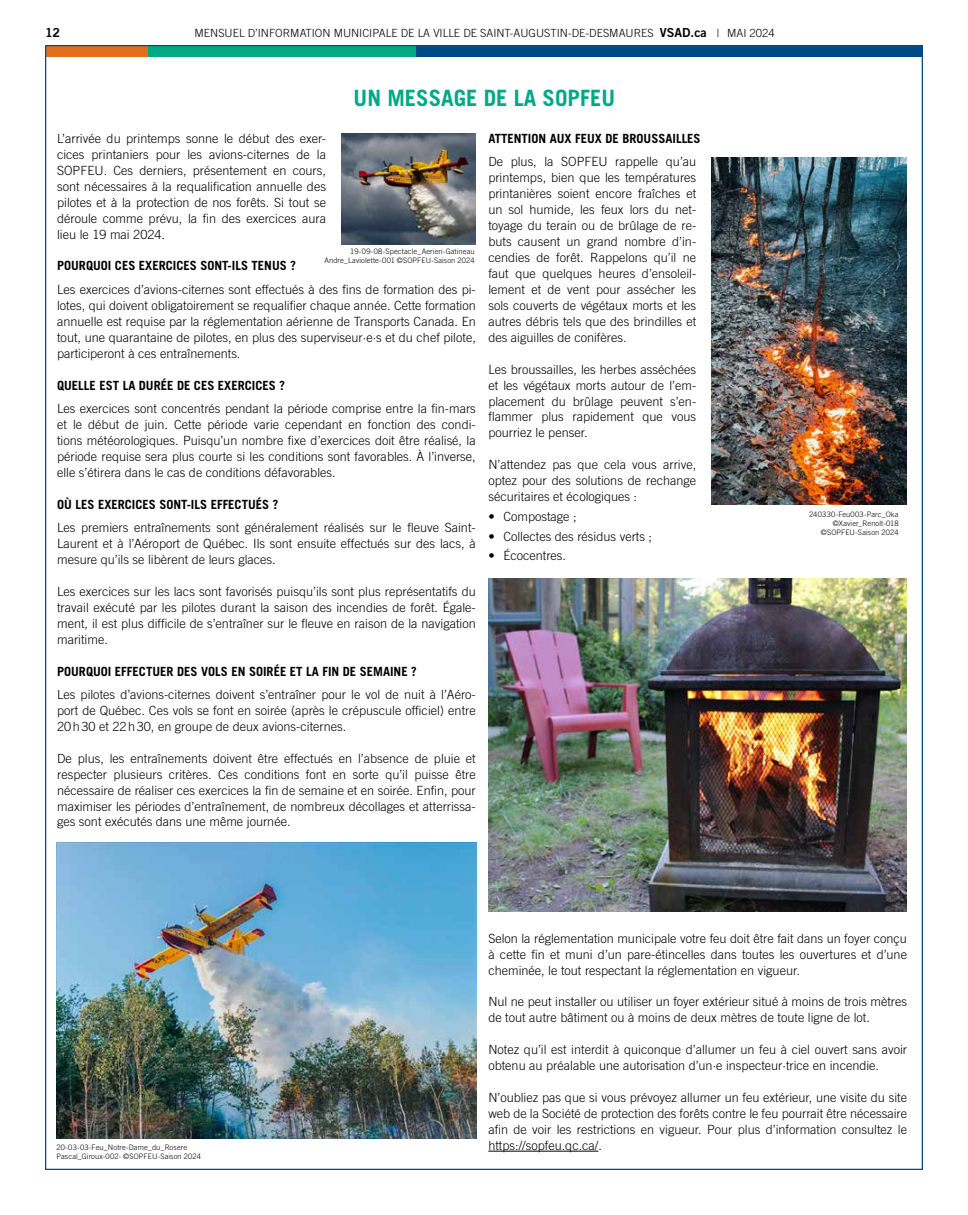
<style>
.page{position:relative;width:968px;height:1215px;background:#fff}
.page>*{position:absolute;margin:0;border:0;box-sizing:border-box;transform-origin:0 0}
.t1{font:700 22.5px "Trade Gothic";color:#00a886}
.t2{font:300 12.62px/15.9px "Trade Gothic";color:#000;text-align:justify}
.t3{font:700 12.62px "Trade Gothic";color:#000}
.t4{font:12.5px "Trade Gothic Bold Two";color:#000}
.t5{font:300 11.25px "Trade Gothic";color:#000}
.t6{font:300 7.5px/8.8px "Trade Gothic";letter-spacing:.015em;color:#000;text-align:right}
.s1{font-family:"Trade Gothic Bold Two";font-weight:400;font-size:12.5px}
</style>
<div class="page">
<hr style="left:488px;top:1151px;width:110px;height:1px;background:#000">
<img style="left:341px;top:133px;width:135px;height:111px">
<img style="left:488px;top:578px;width:418px;height:334px">
<img style="left:56px;top:843px;width:420px;height:295px">
<img style="left:711px;top:158px;width:195px;height:346px">
<div style="left:147px;top:46px;width:269px;height:11px;background:#00a886"></div>
<div style="left:416px;top:46px;width:506px;height:11px;background:#004a85"></div>
<div style="left:45px;top:46px;width:102px;height:11px;background:#e36f1d"></div>
<p class="t4" style="left:45px;top:25px;width:17px">12</p>
<p class="t5" style="left:195px;top:26px;width:581px">MENSUEL D’INFORMATION MUNICIPALE DE LA VILLE DE SAINT-AUGUSTIN-DE-DESMAURES <span class="s1">VSAD.ca</span> | MAI 2024</p>
<h1 class="t1" style="left:353px;top:85px;width:263px">UN MESSAGE DE LA SOPFEU</h1>
<p class="t2" style="left:57px;top:130px;width:270px">L’arrivée du printemps sonne le début des exer&shy;cices printaniers pour les avions-citernes de la SOPFEU. Ces derniers, présentement en cours, sont nécessaires à la requalification annuelle des pilotes et à la protection de nos forêts. Si tout se déroule comme prévu, la fin des exercices aura lieu le 19 mai 2024.</p>
<p class="t3" style="left:57px;top:258px;width:240px">POURQUOI CES EXERCICES SONT-ILS TENUS ?</p>
<p class="t2" style="left:57px;top:281px;width:420px">Les exercices d’avions-citernes sont effectués à des fins de formation des pi&shy;lotes, qui doivent obligatoirement se requalifier chaque année. Cette formation annuelle est requise par la réglementation aérienne de Transports Canada. En tout, une quarantaine de pilotes, en plus des superviseur·e·s et du chef pilote, participeront à ces entraînements.</p>
<p class="t3" style="left:57px;top:377px;width:229px">QUELLE EST LA DURÉE DE CES EXERCICES ?</p>
<p class="t2" style="left:57px;top:400px;width:420px">Les exercices sont concentrés pendant la période comprise entre la fin-mars et le début de juin. Cette période varie cependant en fonction des condi&shy;tions météorologiques. Puisqu’un nombre fixe d’exercices doit être réalisé, la période requise sera plus courte si les conditions sont favorables. À l’inverse, elle s’étirera dans le cas de conditions défavorables.</p>
<p class="t3" style="left:57px;top:496px;width:223px">OÙ LES EXERCICES SONT-ILS EFFECTUÉS ?</p>
<p class="t2" style="left:57px;top:519px;width:420px">Les premiers entraînements sont généralement réalisés sur le fleuve Saint-Laurent et à l’Aéroport de Québec. Ils sont ensuite effectués sur des lacs, à mesure qu’ils se libèrent de leurs glaces.</p>
<p class="t2" style="left:57px;top:583px;width:420px">Les exercices sur les lacs sont favorisés puisqu’ils sont plus représentatifs du travail exécuté par les pilotes durant la saison des incendies de forêt. Égale&shy;ment, il est plus difficile de s’entraîner sur le fleuve en raison de la navigation maritime.</p>
<p class="t3" style="left:57px;top:663px;width:361px">POURQUOI EFFECTUER DES VOLS EN SOIRÉE ET LA FIN DE SEMAINE ?</p>
<p class="t2" style="left:57px;top:686px;width:420px">Les pilotes d’avions-citernes doivent s’entraîner pour le vol de nuit à l’Aéro&shy;port de Québec. Ces vols se font en soirée (après le crépuscule officiel) entre 20h30 et 22h30, en groupe de deux avions-citernes.</p>
<p class="t2" style="left:57px;top:750px;width:420px">De plus, les entraînements doivent être effectués en l’absence de pluie et respecter plusieurs critères. Ces conditions font en sorte qu’il puisse être nécessaire de réaliser ces exercices la fin de semaine et en soirée. Enfin, pour maximiser les périodes d’entraînement, de nombreux décollages et atterrissa&shy;ges sont exécutés dans une même journée.</p>
<p class="t6" style="left:324px;top:247px;width:152px">19-09-08-Spectacle_Aerien-Gatineau<br>Andre_Laviolette-001 ©SOPFEU-Saison 2024</p>
<p class="t3" style="left:488px;top:131px;width:214px">ATTENTION AUX FEUX DE BROUSSAILLES</p>
<p class="t2" style="left:488px;top:154px;width:209px">De plus, la SOPFEU rappelle qu’au printemps, bien que les températures printanières soient encore fraîches et un sol humide, les feux lors du net&shy;toyage du terain ou de brûlage de re&shy;buts causent un grand nombre d’in&shy;cendies de forêt. Rappelons qu’il ne faut que quelques heures d’ensoleil&shy;lement et de vent pour assécher les sols couverts de végétaux morts et les autres débris tels que des brindilles et des aiguilles de conifères.</p>
<p class="t2" style="left:488px;top:361px;width:209px">Les broussailles, les herbes asséchées et les végétaux morts autour de l’em&shy;placement du brûlage peuvent s’en&shy;flammer plus rapidement que vous pourriez le penser.</p>
<p class="t2" style="left:488px;top:457px;width:209px">N’attendez pas que cela vous arrive, optez pour des solutions de rechange sécuritaires et écologiques :</p>
<p class="t2" style="left:488px;top:508px;width:90px">• Compostage ;</p>
<p class="t2" style="left:488px;top:528px;width:165px">• Collectes des résidus verts ;</p>
<p class="t2" style="left:488px;top:548px;width:79px">• Écocentres.</p>
<p class="t6" style="left:809px;top:510px;width:91px">240330-Feu003-Parc_Oka ©Xavier_Renolt-018 ©SOPFEU-Saison 2024</p>
<p class="t6" style="left:56px;top:1143px;width:146px;text-align:left">20-03-03-Feu_Notre-Dame_du_Rosere<br>Pascal_Giroux-002- ©SOPFEU-Saison 2024</p>
<p class="t2" style="left:488px;top:930px;width:420px">Selon la réglementation municipale votre feu doit être fait dans un foyer conçu à cette fin et muni d’un pare-étincelles dans toutes les ouvertures et d’une cheminée, le tout respectant la réglementation en vigueur.</p>
<p class="t2" style="left:488px;top:994px;width:420px">Nul ne peut installer ou utiliser un foyer extérieur situé à moins de trois mètres de tout autre bâtiment ou à moins de deux mètres de toute ligne de lot.</p>
<p class="t2" style="left:488px;top:1042px;width:420px">Notez qu’il est interdit à quiconque d’allumer un feu à ciel ouvert sans avoir obtenu au préalable une autorisation d’un·e inspecteur·trice en incendie.</p>
<p class="t2" style="left:488px;top:1089px;width:420px">N’oubliez pas que si vous prévoyez allumer un feu extérieur, une visite du site web de la Société de protection des forêts contre le feu pourrait être nécessaire afin de voir les restrictions en vigueur. Pour plus d’information consultez le https://sopfeu.qc.ca/.</p>
</div>
